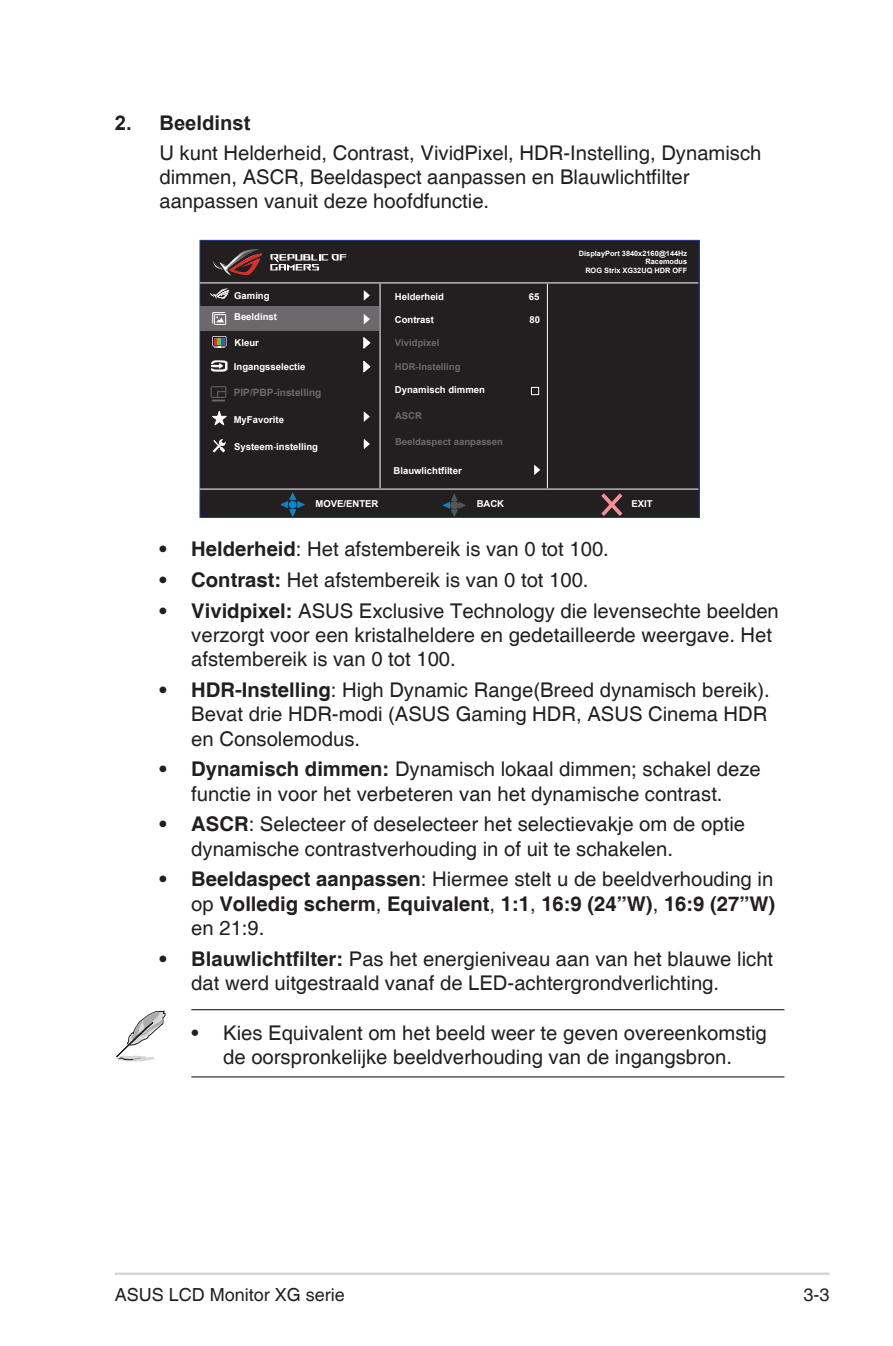
<style>
.page{position:relative;width:893px;height:1346px;background:#fff}
.page>*{position:absolute;margin:0;border:0;box-sizing:border-box;transform-origin:0 0}
.Body_Text_Indent{font:20.25px/24.3px "Helvetica";color:#231f20}
.t1{font:700 20.25px/24.3px "Helvetica";color:#231f20;text-align:justify}
.OSD_Item{font:700 20.25px "Arial";color:#231f20}
.t2{font:18px "Helvetica";color:#231f20}
.t3{font:700 10.12px "Arial";color:#6c696d}
.t4{font:700 9.45px "Arial";color:#fff}
.t5{font:700 9.45px "Arial";color:#6c696d}
.t6{font:700 7.42px/8.8px "Arial";color:#fff;text-align:right}
.s1{font-family:"Myriad Pro";font-weight:400}
.s2{font-weight:700}
.s3{font-weight:400}
</style>
<div class="page">
<hr style="left:115px;top:1272px;width:714px;height:3px;background:#d1d2d4">
<div style="left:200px;top:240px;width:499px;height:277px;background:#231f20"></div>
<div style="left:200px;top:240px;width:500px;height:278px;border:1px solid #224099"></div>
<hr style="left:200px;top:282px;width:498px;height:1px;background:#fff">
<hr style="left:200px;top:489px;width:498px;height:1px;background:#fff">
<hr style="left:380px;top:284px;width:1px;height:204px;background:#fff">
<hr style="left:547px;top:284px;width:1px;height:204px;background:#fff">
<svg style="left:601px;top:493px;width:21px;height:23px"></svg>
<div style="left:200px;top:307px;width:179px;height:24px;background:#6c696d"></div>
<svg style="left:212px;top:336px;width:14px;height:12px"></svg>
<div style="left:214px;top:314px;width:12px;height:11px;border:1px solid #fff"></div>
<svg style="left:212px;top:312px;width:13px;height:12px"></svg>
<svg style="left:213px;top:439px;width:13px;height:13px"></svg>
<svg style="left:212px;top:411px;width:15px;height:15px"></svg>
<svg style="left:280px;top:492px;width:25px;height:25px"></svg>
<div style="left:289px;top:501px;width:8px;height:8px;background:#0089cf;border-radius:50%"></div>
<svg style="left:210px;top:360px;width:17px;height:12px"></svg>
<svg style="left:270px;top:254px;width:77px;height:16px"></svg>
<svg style="left:212px;top:249px;width:50px;height:27px"></svg>
<svg style="left:534px;top:465px;width:6px;height:10px"></svg>
<svg style="left:210px;top:288px;width:19px;height:11px"></svg>
<svg style="left:364px;top:290px;width:6px;height:11px"></svg>
<svg style="left:364px;top:314px;width:6px;height:10px"></svg>
<svg style="left:363px;top:337px;width:7px;height:12px"></svg>
<svg style="left:363px;top:361px;width:7px;height:12px"></svg>
<svg style="left:364px;top:411px;width:6px;height:11px"></svg>
<svg style="left:364px;top:439px;width:6px;height:10px"></svg>
<svg style="left:443px;top:494px;width:23px;height:23px"></svg>
<div style="left:451px;top:501px;width:7px;height:8px;background:#555759;border:1px solid #555759;border-radius:50%"></div>
<div style="left:211px;top:386px;width:15px;height:12px;border:1px solid #6c696d"></div>
<svg style="left:212px;top:391px;width:14px;height:10px"></svg>
<div style="left:531px;top:387px;width:8px;height:8px;border:1px solid #fff"></div>
<hr style="left:191px;top:1009px;width:593px;height:1px;background:#231f20">
<hr style="left:191px;top:1076px;width:593px;height:1px;background:#231f20">
<svg style="left:115px;top:1010px;width:51px;height:52px"></svg>
<p class="OSD_Item" style="left:115px;top:109px;width:137px">2. Beeldinst</p>
<p class="Body_Text_Indent" style="left:159px;top:141px;width:604px">U kunt Helderheid, Contrast, VividPixel, HDR-Instelling, Dynamisch dimmen, ASCR, Beeldaspect aanpassen en Blauwlichtfilter aanpassen vanuit deze hoofdfunctie.</p>
<p class="t4" style="left:234px;top:289px;width:37px">Gaming</p>
<p class="t4" style="left:234px;top:310px;width:44px">Beeldinst</p>
<p class="t4" style="left:234px;top:335px;width:26px">Kleur</p>
<p class="t4" style="left:234px;top:360px;width:73px">Ingangsselectie</p>
<p class="t3" style="left:234px;top:385px;width:89px">PIP/PBP-instelling</p>
<p class="t4" style="left:234px;top:413px;width:52px">MyFavorite</p>
<p class="t4" style="left:234px;top:440px;width:85px">Systeem<span class="s1">‐</span>instelling</p>
<p class="t4" style="left:395px;top:290px;width:51px">Helderheid</p>
<p class="t4" style="left:529px;top:290px;width:12px">65</p>
<p class="t4" style="left:395px;top:313px;width:41px">Contrast</p>
<p class="t4" style="left:529px;top:313px;width:12px">80</p>
<p class="t5" style="left:395px;top:360px;width:67px">HDR-Instelling</p>
<p class="t5" style="left:395px;top:335px;width:46px">Vividpixel</p>
<p class="t4" style="left:395px;top:383px;width:92px">Dynamisch dimmen</p>
<p class="t5" style="left:395px;top:408px;width:28px">ASCR</p>
<p class="t5" style="left:395px;top:435px;width:110px">Beeldaspect aanpassen</p>
<p class="t4" style="left:393px;top:464px;width:70px">Blauwlichtfilter</p>
<p class="t6" style="left:579px;top:249px;width:110px">DisplayPort 3840x2160@144Hz<br>Racemodus<br>ROG Strix XG32UQ HDR OFF</p>
<p class="t4" style="left:315px;top:497px;width:64px">MOVE/ENTER</p>
<p class="t4" style="left:477px;top:497px;width:29px">BACK</p>
<p class="t4" style="left:631px;top:497px;width:23px">EXIT</p>
<p class="Body_Text_Indent" style="left:159px;top:538px;width:451px"><span class="s2">• Helderheid</span>: Het afstembereik is van 0 tot 100.</p>
<p class="Body_Text_Indent" style="left:159px;top:569px;width:431px"><span class="s2">• Contrast:</span> Het afstembereik is van 0 tot 100.</p>
<p class="Body_Text_Indent" style="left:191px;top:599px;width:589px;text-indent:-32px"><span class="s2">• Vividpixel:</span> ASUS Exclusive Technology die levensechte beelden verzorgt voor een kristalheldere en gedetailleerde weergave. Het afstembereik is van 0 tot 100.</p>
<p class="Body_Text_Indent" style="left:191px;top:678px;width:580px;text-align:justify;text-indent:-32px"><span class="s2">• HDR-Instelling</span>: High Dynamic Range(Breed dynamisch bereik).<br>Bevat drie HDR-modi (ASUS Gaming HDR, ASUS Cinema HDR en Consolemodus.</p>
<p class="Body_Text_Indent" style="left:159px;top:758px;width:603px;text-align:center"><span class="s2">• Dynamisch dimmen:</span> Dynamisch lokaal dimmen; schakel deze functie in voor het verbeteren van het dynamische contrast.</p>
<p class="Body_Text_Indent" style="left:191px;top:813px;width:555px;text-indent:-32px"><span class="s2">• ASCR</span>: Selecteer of deselecteer het selectievakje om de optie dynamische contrastverhouding in of uit te schakelen.</p>
<p class="t1" style="left:191px;top:868px;width:586px;text-indent:-32px">• Beeldaspect aanpassen<span class="s3">: Hiermee stelt u de beeldverhouding in op</span> Volledig scherm<span class="s3">,</span> Equivalent<span class="s3">,</span> 1:1<span class="s3">,</span> 16:9 (24”W)<span class="s3">,</span> 16:9 (27”W) <span class="s3">en 21:9.</span></p>
<p class="Body_Text_Indent" style="left:191px;top:947px;width:583px;text-indent:-32px"><span class="s2">• Blauwlichtfilter:</span> Pas het energieniveau aan van het blauwe licht dat werd uitgestraald vanaf de LED-achtergrondverlichting.</p>
<p class="Body_Text_Indent" style="left:191px;top:1021px;width:577px;text-align:center">• Kies Equivalent om het beeld weer te geven overeenkomstig de oorspronkelijke beeldverhouding van de ingangsbron.</p>
<p class="t2" style="left:115px;top:1284px;width:232px">ASUS LCD Monitor XG serie</p>
<p class="t2" style="left:803px;top:1284px;width:28px">3-3</p>
</div>
